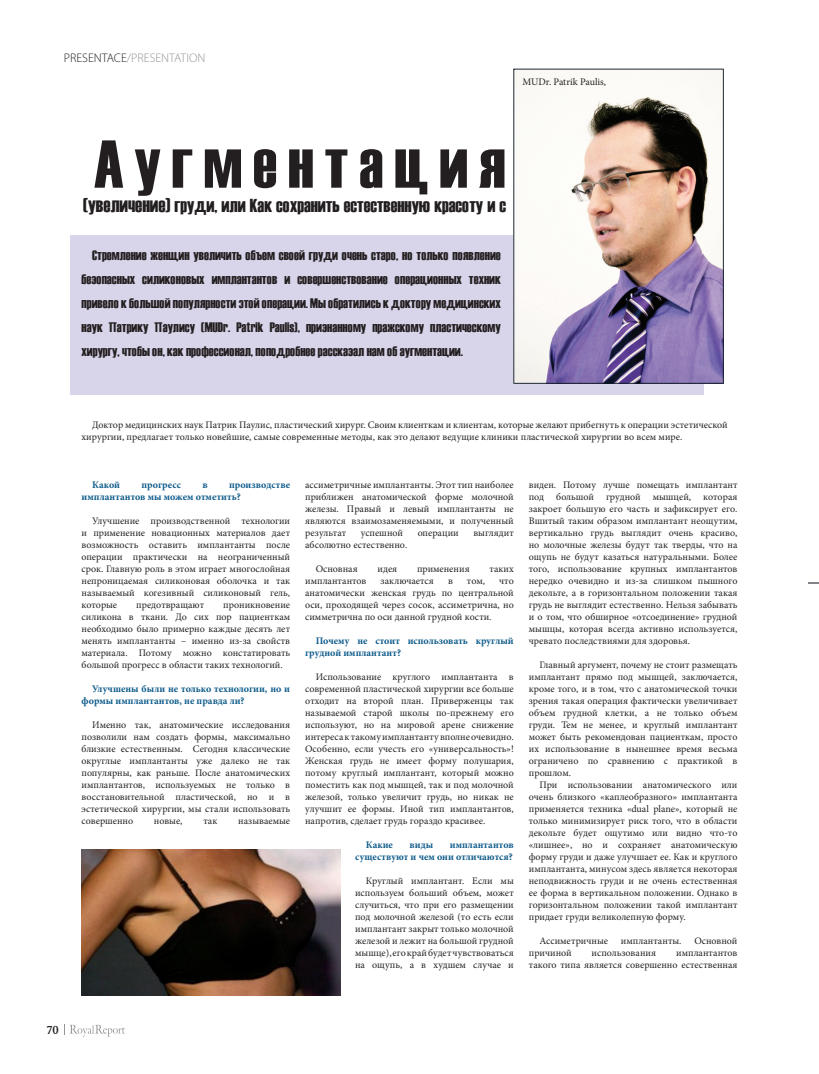
<style>
.page{position:relative;width:819px;height:1074px;background:#fff}
.page>*{position:absolute;margin:0;border:0;box-sizing:border-box;transform-origin:0 0}
.t1{font:67.5px "Haettenschweiler";letter-spacing:.16em;color:#231f20}
.t2{font:18.75px "Haettenschweiler";color:#231f20}
.t3{font:13.75px/24px "Haettenschweiler";color:#231f20;text-align:justify}
.t4{font:300 12.5px "Myriad Pro";color:#939598}
.t5{font:700 12.5px "Hehen Heb T";color:#231f20}
.t6{font:10px/12px "Minion Pro";color:#231f20;text-align:justify}
.t7{font:700 10px/12px "Minion Pro";color:#0d5a8a}
.s1{color:#231f20}
.s2{font-size:20px}
</style>
<div class="page">
<div style="left:70px;top:235px;width:634px;height:160px;background:#d8d4ea"></div>
<img style="left:513px;top:69px;width:210px;height:315px">
<img style="left:81px;top:849px;width:260px;height:147px">
<svg style="left:64px;top:1024px;width:61px;height:12px"></svg>
<p class="t4" style="left:64px;top:51px;width:143px"><span class="s1">PRESENTACE</span>/PRESENTATION</p>
<p class="t6" style="left:522px;top:75px;width:85px">MUDr. Patrik Paulis,</p>
<h1 class="t1" style="left:94px;top:118px;width:413px">Аугментация</h1>
<h2 class="t2" style="left:83px;top:192px;width:424px"><span class="s2">(увеличение)</span> груди, или Как сохранить естественную красоту и с</h2>
<p class="t3" style="left:81px;top:243px;width:421px;text-indent:11px">Стремление женщин увеличить объем своей груди очень старо, но только появление безопасных силиконовых имплантантов и совершенствование операционных техник привело к большой популярности этой операции. Мы обратились к доктору медицинских наук Патрику Паулису (MUDr. Patrik Paulis), признанному пражскому пластическому хирургу, чтобы он, как профессионал, поподробнее рассказал нам об аугментации.</p>
<p class="t5" style="left:46px;top:1021px;width:14px">70</p>
<p class="t6" style="left:81px;top:418px;width:647px;text-indent:11px">Доктор медицинских наук Патрик Паулис, пластический хирург. Своим клиенткам и клиентам, которые желают прибегнуть к операции эстетической хирургии, предлагает только новейшие, самые современные методы, как это делают ведущие клиники пластической хирургии во всем мире.</p>
<p class="t7" style="left:92px;top:478px;width:29px">Какой</p>
<p class="t7" style="left:141px;top:478px;width:41px">прогресс</p>
<p class="t7" style="left:202px;top:478px;width:7px">в</p>
<p class="t6" style="left:305px;top:478px;width:210px">ассиметричные имплантанты. Этот тип наиболее приближен анатомической форме молочной железы. Правый и левый имплантанты не являются взаимозаменяемыми, и полученный результат</p>
<p class="t6" style="left:529px;top:478px;width:210px">виден. Потому лучше помещать имплантант под большой грудной мышцей, которая закроет большую его часть и зафиксирует его.<br>Вшитый таким образом имплантант неощутим, вертикально грудь выглядит очень красиво, но молочные железы будут так тверды, что на ощупь не будут казаться натуральными. Более того, использование крупных имплантантов нередко очевидно и из-за слишком пышного декольте, а в горизонтальном положении такая грудь не выглядит естественно. Нельзя забывать и о том, что обширное «отсоединение» грудной мышцы, которая всегда активно используется, чревато последствиями для здоровья.</p>
<p class="t6" style="left:529px;top:658px;width:210px;text-indent:11px">Главный аргумент, почему не стоит размещать имплантант прямо под мышцей, заключается, кроме того, и в том, что с анатомической точки зрения такая операция фактически увеличивает объем грудной клетки, а не только объем груди. Тем не менее, и круглый имплантант может быть рекомендован пациенткам, просто их использование в нынешнее время весьма ограничено по сравнению с практикой в прошлом.</p>
<p class="t6" style="left:529px;top:778px;width:210px;text-indent:11px">При использовании анатомического или очень близкого «каплеобразного» имплантанта применяется техника «dual plane», который не только минимизирует риск того, что в области декольте будет ощутимо или видно что-то «лишнее», но и сохраняет анатомическую форму груди и даже улучшает ее. Как и круглого имплантанта, минусом здесь является некоторая неподвижность груди и не очень естественная ее форма в вертикальном положении. Однако в горизонтальном положении такой имплантант придает груди великолепную форму.</p>
<p class="t6" style="left:539px;top:934px;width:70px">Ассиметричные</p>
<p class="t6" style="left:621px;top:934px;width:62px">имплантанты.</p>
<p class="t6" style="left:694px;top:934px;width:44px">Основной</p>
<p class="t6" style="left:529px;top:946px;width:44px">причиной</p>
<p class="t6" style="left:591px;top:946px;width:66px">использования</p>
<p class="t7" style="left:81px;top:478px;width:210px;text-indent:147px">производстве имплантантов мы можем отметить?</p>
<p class="t6" style="left:81px;top:514px;width:210px;text-indent:11px">Улучшение производственной технологии и применение новационных материалов дает возможность оставить имплантанты после операции практически на неограниченный срок. Главную роль в этом играет многослойная непроницаемая силиконовая оболочка и так называемый когезивный силиконовый гель, которые</p>
<p class="t6" style="left:361px;top:526px;width:44px">успешной</p>
<p class="t6" style="left:417px;top:526px;width:43px">операции</p>
<p class="t6" style="left:473px;top:526px;width:42px">выглядит</p>
<p class="t6" style="left:305px;top:538px;width:104px">абсолютно естественно.</p>
<p class="t6" style="left:316px;top:562px;width:43px">Основная</p>
<p class="t6" style="left:377px;top:562px;width:21px">идея</p>
<p class="t6" style="left:417px;top:562px;width:54px">применения</p>
<p class="t6" style="left:489px;top:562px;width:26px">таких</p>
<p class="t6" style="left:305px;top:574px;width:63px">имплантантов</p>
<p class="t6" style="left:380px;top:574px;width:55px">заключается</p>
<p class="t6" style="left:448px;top:574px;width:6px">в</p>
<p class="t6" style="left:467px;top:574px;width:20px">том,</p>
<p class="t6" style="left:305px;top:574px;width:210px;text-indent:194px">что анатомически женская грудь по центральной оси, проходящей через сосок, ассиметрична, но симметрична по оси данной грудной кости.</p>
<p class="t7" style="left:305px;top:634px;width:210px;text-indent:11px">Почему не стоит использовать круглый грудной имплантант?</p>
<p class="t6" style="left:305px;top:670px;width:210px;text-indent:11px">Использование круглого имплантанта в современной пластической хирургии все больше отходит на второй план. Приверженцы так называемой старой школы по-прежнему его используют, но на мировой арене снижение интереса к такому имплантанту вполне очевидно.<br>Особенно, если учесть его «универсальность»!<br>Женская грудь не имеет форму полушария, потому круглый имплантант, который можно поместить как под мышцей, так и под молочной железой, только увеличит грудь, но никак не улучшит ее формы. Иной тип имплантантов, напротив, сделает грудь гораздо красивее.</p>
<p class="t7" style="left:366px;top:838px;width:29px">Какие</p>
<p class="t7" style="left:409px;top:838px;width:25px">виды</p>
<p class="t6" style="left:81px;top:598px;width:210px;text-indent:142px">проникновение силикона в ткани. До сих пор пациенткам необходимо было примерно каждые десять лет менять имплантанты – именно из-за свойств материала. Потому можно констатировать большой прогресс в области таких технологий.</p>
<p class="t7" style="left:81px;top:682px;width:210px;text-indent:11px">Улучшены были не только технологии, но и формы имплантантов, не правда ли?</p>
<p class="t6" style="left:81px;top:718px;width:210px;text-indent:11px">Именно так, анатомические исследования позволили нам создать формы, максимально близкие естественным. Сегодня классические округлые имплантанты уже далеко не так популярны, как раньше. После анатомических имплантантов, используемых не только в восстановительной пластической, но и в эстетической хирургии, мы стали использовать совершенно</p>
<p class="t6" style="left:136px;top:598px;width:69px">предотвращают</p>
<p class="t6" style="left:154px;top:814px;width:30px">новые,</p>
<p class="t6" style="left:203px;top:814px;width:16px">так</p>
<p class="t6" style="left:238px;top:814px;width:53px">называемые</p>
<p class="t7" style="left:355px;top:838px;width:160px;text-align:right">имплантантов<br>существуют и чем они отличаются?</p>
<p class="t6" style="left:355px;top:874px;width:160px;text-indent:11px">Круглый имплантант. Если мы используем больший объем, может случиться, что при его размещении под молочной железой (то есть если имплантант закрыт только молочной железой и лежит на большой грудной мышце), его край будет чувствоваться на ощупь, а в худшем случае и</p>
<p class="t6" style="left:529px;top:946px;width:210px;text-align:right">имплантантов<br>такого типа является совершенно естественная</p>
</div>
